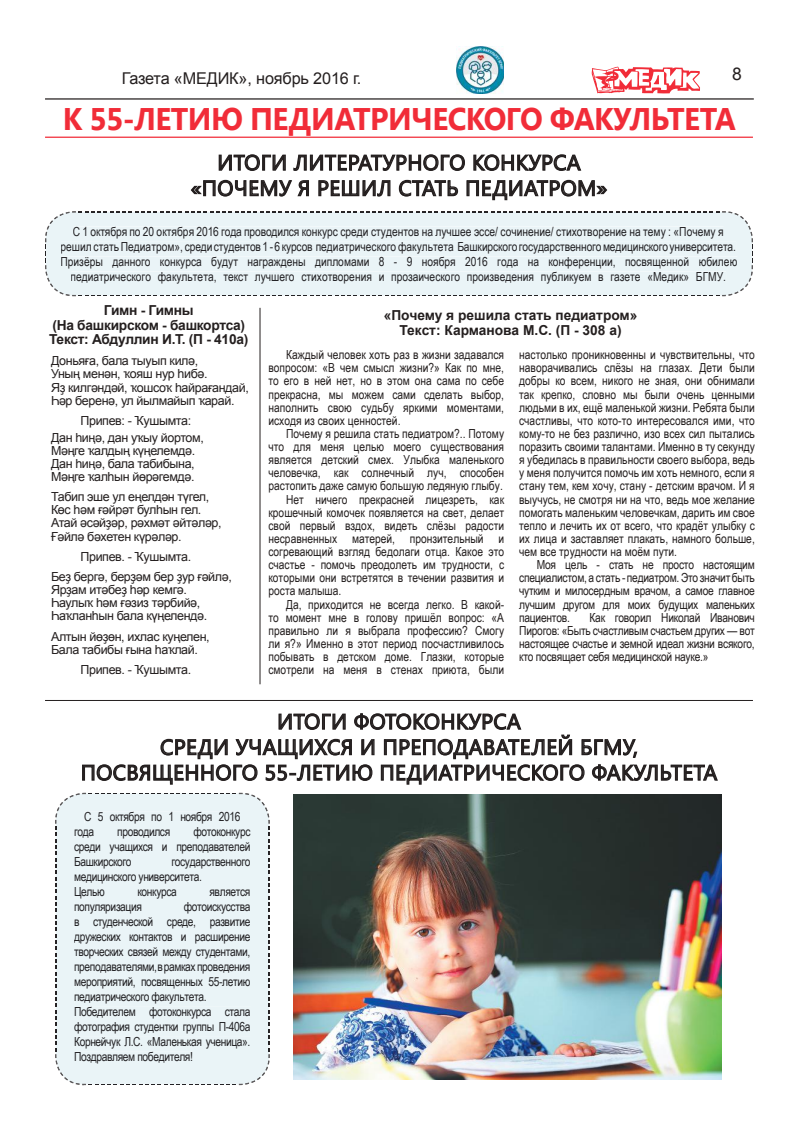
<style>
.page{position:relative;width:798px;height:1134px;background:#fff}
.page>*{position:absolute;margin:0;border:0;box-sizing:border-box;transform-origin:0 0}
.t1{font:700 31.25px "Segoe UI";letter-spacing:-.02em;color:#f12c38;scale:.96 1}
.t2{font:21.25px/25.5px "Segoe UI";letter-spacing:.02em;color:#241f1f;text-align:center}
.t3{font:17.5px "Arial";color:#241f1f}
.t4{font:16.25px "Arial";letter-spacing:-.01em;color:#241f1f}
.t5{font:700 13.75px/14.4px "Arial";letter-spacing:-.02em;color:#241f1f;text-align:center}
.t6{font:700 13.75px/14.4px "Arial";color:#241f1f;text-align:center}
.t7{font:12.5px/13.1px "Arial Narrow";color:#241f1f;text-align:justify}
.t8{font:12.5px/15px "Arial Narrow";letter-spacing:-.03em;color:#232225}
.t9{font:12.5px/13.1px "Arial";letter-spacing:-.03em;color:#241f1f}
.t10{font:12.5px/15px "Arial Narrow";color:#232225;text-align:center}
</style>
<div class="page">
<svg style="left:591px;top:66px;width:108px;height:28px"></svg>
<hr style="left:45px;top:98px;width:708px;height:2px;background:#241f1f">
<hr style="left:45px;top:137px;width:707px;height:1px;background:#f12c38">
<img style="left:456px;top:46px;width:48px;height:48px">
<svg style="left:190px;top:154px;width:418px;height:47px"></svg>
<hr style="left:45px;top:700px;width:707px;height:1px;background:#241f1f">
<hr style="left:259px;top:308px;width:1px;height:376px;background:#241f1f">
<svg style="left:82px;top:713px;width:636px;height:72px"></svg>
<div style="left:45px;top:211px;width:708px;height:86px;background:#eaf4f7"></div>
<div style="left:55px;top:793px;width:215px;height:293px;background:#eaf4f7"></div>
<img style="left:293px;top:795px;width:428px;height:285px">
<h3 class="t4" style="left:122px;top:67px;width:241px">Газета «МЕДИК», ноябрь 2016 г.</h3>
<h3 class="t3" style="left:731px;top:62px;width:11px">8</h3>
<h1 class="t1" style="left:63px;top:97px;width:702px">К 55-ЛЕТИЮ ПЕДИАТРИЧЕСКОГО ФАКУЛЬТЕТА</h1>
<h2 class="t2" style="left:190px;top:149px;width:418px">ИТОГИ ЛИТЕРАТУРНОГО КОНКУРСА «ПОЧЕМУ Я РЕШИЛ СТАТЬ ПЕДИАТРОМ»</h2>
<p class="t10" style="left:60px;top:223px;width:678px">С 1 октября по 20 октября 2016 года проводился конкурс среди студентов на лучшее эссе/ сочинение/ стихотворение на тему : «Почему я решил стать Педиатром», среди студентов 1 - 6 курсов педиатрического факультета Башкирского государственного медицинского университета.<br>Призёры данного конкурса будут награждены дипломами 8 - 9 ноября 2016 года на конференции, посвященной юбилею педиатрического факультета, текст лучшего стихотворения и прозаического произведения публикуем в газете «Медик» БГМУ.</p>
<p class="t5" style="left:49px;top:304px;width:200px">Гимн - Гимны<br>(На башкирском - башкортса)<br>Текст: Абдуллин И.Т. (П - 410а)</p>
<p class="t9" style="left:51px;top:354px;width:199px">Доньяға, бала тыуып килə,<br>Уның менəн, ҡояш нур һибə.<br>Яҙ килгəндəй, ҡошсоҡ һайрағандай,<br>Һəр беренə, ул йылмайып ҡарай.</p>
<p class="t9" style="left:51px;top:412px;width:154px;line-height:16.6px;text-indent:29px">Припев: - Ҡушымта:<br>Дан һиңə, дан уҡыу йортом,</p>
<p class="t9" style="left:51px;top:444px;width:146px;text-align:justify">Мəңге ҡалдың күңелемдə.<br>Дан һиңə, бала табибына, Мəңге ҡалһын йөрəгемдə.</p>
<p class="t9" style="left:51px;top:490px;width:172px">Табип эше ул еңелдəн түгел,<br>Көс һəм ғəйрəт булһын гел.<br>Атай əсəйҙəр, рəхмəт əйтəлəр,<br>Ғəйлə бəхетен күрəлəр.</p>
<p class="t9" style="left:51px;top:546px;width:182px;line-height:20.2px;text-indent:29px">Припев. - Ҡушымта.<br>Беҙ бергə, берҙəм бер ҙур ғəйлə,</p>
<p class="t9" style="left:51px;top:583px;width:157px">Ярҙам итəбеҙ һəр кемгə.<br>Һаулыҡ һəм ғəзиз тəрбийə,<br>Һаҡланһын бала күңелендə.</p>
<p class="t9" style="left:51px;top:630px;width:160px">Алтын йөҙөн, ихлас куңелен,<br>Бала табибы ғына һаҡлай.</p>
<p class="t9" style="left:80px;top:663px;width:112px">Припев. - Ҡушымта.</p>
<p class="t6" style="left:383px;top:309px;width:255px">«Почему я решила стать педиатром»<br>Текст: Карманова М.С. (П - 308 а)</p>
<p class="t7" style="left:268px;top:348px;width:237px;text-indent:18px">Каждый человек хоть раз в жизни задавался вопросом: «В чем смысл жизни?» Как по мне, то его в ней нет, но в этом она сама по себе прекрасна, мы можем сами сделать выбор, наполнить свою судьбу яркими моментами, исходя из своих ценностей.</p>
<p class="t7" style="left:286px;top:426px;width:219px">Почему я решила стать педиатром?.. Потому</p>
<p class="t7" style="left:268px;top:440px;width:237px">что для меня целью моего существования</p>
<p class="t7" style="left:268px;top:453px;width:237px">является детский смех. Улыбка маленького</p>
<p class="t7" style="left:268px;top:466px;width:237px">человечка, как солнечный луч, способен</p>
<p class="t7" style="left:268px;top:479px;width:236px">растопить даже самую большую ледяную глыбу.</p>
<p class="t7" style="left:286px;top:492px;width:219px">Нет ничего прекрасней лицезреть, как</p>
<p class="t7" style="left:268px;top:505px;width:237px">крошечный комочек появляется на свет, делает</p>
<p class="t7" style="left:268px;top:518px;width:237px">свой первый вздох, видеть слёзы радости</p>
<p class="t7" style="left:268px;top:531px;width:237px">несравненных матерей, пронзительный и</p>
<p class="t7" style="left:268px;top:545px;width:237px">согревающий взгляд бедолаги отца. Какое это</p>
<p class="t7" style="left:268px;top:558px;width:237px">счастье - помочь преодолеть им трудности, с</p>
<p class="t7" style="left:268px;top:571px;width:237px">которыми они встретятся в течении развития и</p>
<p class="t7" style="left:268px;top:584px;width:74px">роста малыша.</p>
<p class="t7" style="left:286px;top:597px;width:219px">Да, приходится не всегда легко. В какой-</p>
<p class="t7" style="left:268px;top:610px;width:237px">то момент мне в голову пришёл вопрос: «А</p>
<p class="t7" style="left:268px;top:623px;width:237px">правильно ли я выбрала профессию? Смогу</p>
<p class="t7" style="left:268px;top:636px;width:237px">ли я?» Именно в этот период посчастливилось</p>
<p class="t7" style="left:268px;top:650px;width:237px">побывать в детском доме. Глазки, которые</p>
<p class="t7" style="left:268px;top:663px;width:237px">смотрели на меня в стенах приюта, были</p>
<p class="t7" style="left:519px;top:348px;width:237px">настолько проникновенны и чувствительны, что наворачивались слёзы на глазах. Дети были добры ко всем, никого не зная, они обнимали так крепко, словно мы были очень ценными людьми в их, ещё маленькой жизни. Ребята были счастливы, что кото-то интересовался ими, что кому-то не без различно, изо всех сил пытались поразить своими талантами. Именно в ту секунду я убедилась в правильности своего выбора, ведь у меня получится помочь им хоть немного, если я стану тем, кем хочу, стану - детским врачом. И я выучусь, не смотря ни на что, ведь мое желание помогать маленьким человечкам, дарить им свое тепло и лечить их от всего, что крадёт улыбку с их лица и заставляет плакать, намного больше, чем все трудности на моём пути.</p>
<p class="t7" style="left:519px;top:558px;width:237px;text-indent:18px">Моя цель - стать не просто настоящим специалистом, а стать - педиатром. Это значит быть чутким и милосердным врачом, а самое главное лучшим другом для моих будущих маленьких пациентов.</p>
<p class="t7" style="left:519px;top:610px;width:237px;text-indent:70px">Как говорил Николай Иванович Пирогов: «Быть счастливым счастьем других — вот настоящее счастье и земной идеал жизни всякого, кто посвящает себя медицинской науке.»</p>
<h2 class="t2" style="left:81px;top:708px;width:638px">ИТОГИ ФОТОКОНКУРСА<br>СРЕДИ УЧАЩИХСЯ И ПРЕПОДАВАТЕЛЕЙ БГМУ,<br>ПОСВЯЩЕННОГО 55-ЛЕТИЮ ПЕДИАТРИЧЕСКОГО ФАКУЛЬТЕТА</h2>
<p class="t8" style="left:74px;top:808px;width:168px;text-indent:10px">С 5 октября по 1 ноября 2016 года</p>
<p class="t8" style="left:74px;top:823px;width:178px;text-align:justify;text-indent:119px">фотоконкурс среди учащихся и преподавателей Башкирского</p>
<p class="t8" style="left:117px;top:823px;width:55px">проводился</p>
<p class="t8" style="left:74px;top:853px;width:178px;text-indent:97px">государственного медицинского университета.<br>Целью</p>
<p class="t8" style="left:137px;top:883px;width:41px">конкурса</p>
<p class="t8" style="left:209px;top:883px;width:42px">является</p>
<p class="t8" style="left:74px;top:898px;width:69px">популяризация</p>
<p class="t8" style="left:74px;top:898px;width:178px;text-indent:110px">фотоискусства в студенческой среде, развитие дружеских контактов и расширение творческих связей между студентами, преподавателями, в рамках проведения мероприятий, посвященных 55-летию педиатрического факультета.<br>Победителем фотоконкурса стала фотография студентки группы П-406а<br>Корнейчук Л.С. «Маленькая ученица».<br>Поздравляем победителя!</p>
</div>
